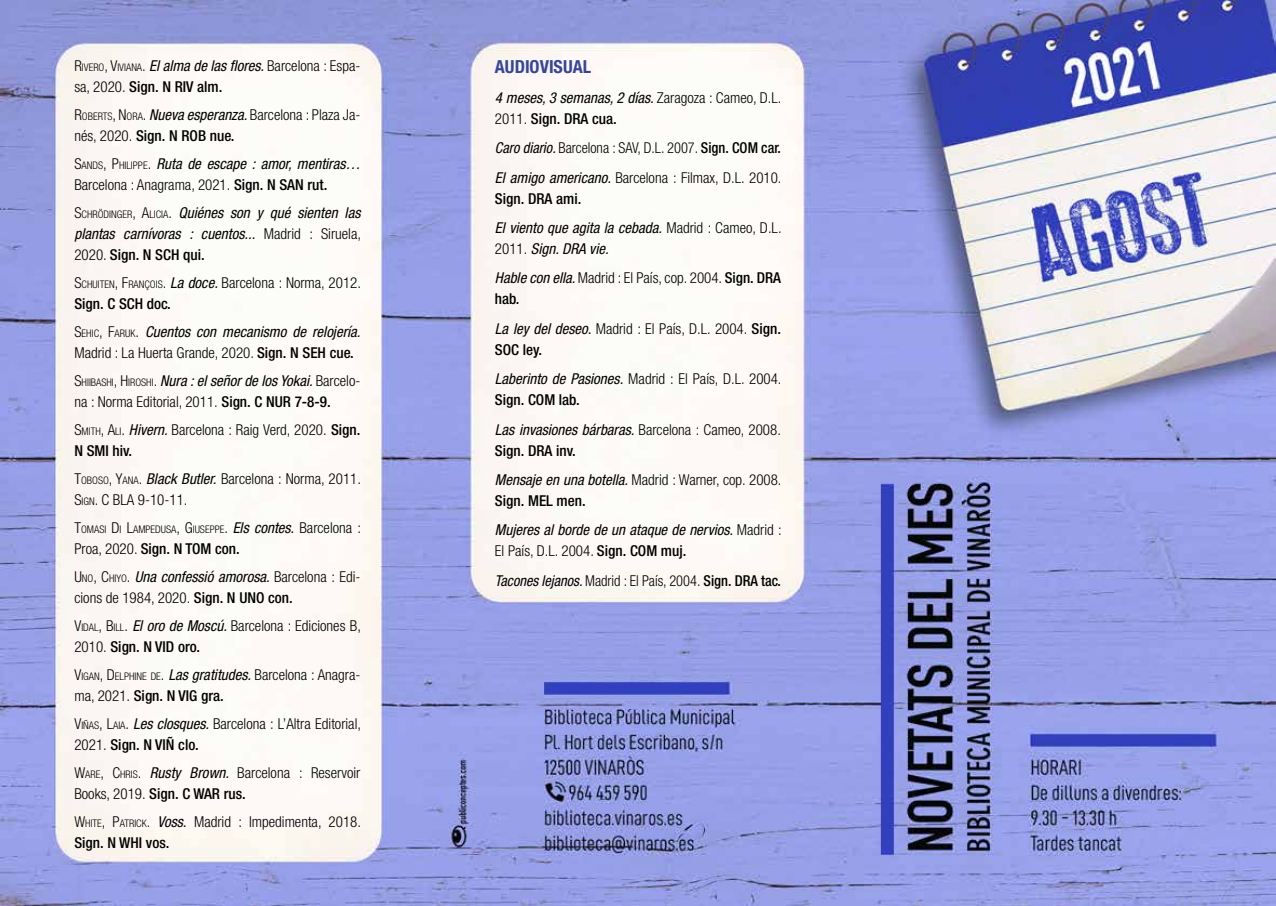
<style>
.page{position:relative;width:1276px;height:906px;background:#fff}
.page>*{position:absolute;margin:0;border:0;box-sizing:border-box;transform-origin:0 0}
.t1{font:700 condensed 18px "Helvetica Neue LT Std";color:#374697}
.t2{font:300 condensed 15px/21px "Helvetica Neue LT Std";color:#000}
.t3{font:italic condensed 15px/29.4px "Helvetica Neue LT Std";color:#000}
.t4{font:300 condensed 15px/29.4px "Helvetica Neue LT Std";color:#000;scale:.96 1}
.t5{font:500 condensed 15px "Helvetica Neue LT Std";color:#000}
.t6{font:300 condensed 10.5px "Helvetica Neue LT Std";color:#000}
.s1{font-style:inherit}
.s2{font-size:10.5px}
.s3{font-weight:400;font-style:italic}
.s4{font-weight:500}
.s5{font-weight:300;font-style:normal}
.s6{font-weight:300;font-style:normal;font-size:10.5px}
.s7{font-weight:500;font-style:normal}
.s8{font-size:15px}
.s9{font-weight:400;font-style:italic;font-size:15px}
</style>
<div class="page">
<img style="left:0;top:0;width:1276px;height:906px">
<p class="t2" style="left:74px;top:55px;width:287px"><span class="s1">R</span><span class="s2">IVERO</span><span class="s1">, V</span><span class="s2">IVIANA</span><span class="s1">.</span> <span class="s3">El alma de las flores.</span> Barcelona : Espa&shy;sa, 2020. <span class="s4">Sign. N RIV alm.</span></p>
<p class="t2" style="left:74px;top:104px;width:287px"><span class="s1">R</span><span class="s2">OBERTS</span><span class="s1">, N</span> <span class="s2">ORA</span><span class="s1">.</span> <span class="s3">Nueva esperanza.</span> Barcelona : Plaza Ja&shy;nés, 2020<span class="s1">.</span> <span class="s4">Sign. N ROB nue.</span></p>
<p class="t3" style="left:74px;top:154px;width:287px;line-height:21px"><span class="s5">S</span><span class="s6">ANDS</span><span class="s5">, P</span><span class="s6">HILIPP E</span><span class="s5">.</span> Ruta de escape : amor, mentiras…<br><span class="s5">Barcelona : Anagrama, 2021.</span> <span class="s7">Sign. N SAN rut.</span></p>
<p class="t3" style="left:74px;top:203px;width:288px;line-height:21.1px;text-align:justify"><span class="s5">S</span><span class="s6">CHRÖDINGER</span><span class="s5">, A</span><span class="s6">LICIA</span><span class="s5">.</span> Quiénes son y qué sienten las plantas carnívoras : cuentos... <span class="s5">Madrid : Siruela, 2020.</span> <span class="s7">Sign. N SCH qui.</span></p>
<p class="t2" style="left:74px;top:272px;width:288px"><span class="s1">S</span><span class="s2">CHUITEN</span><span class="s1">, F</span><span class="s2">RANÇOIS</span><span class="s1">.</span> <span class="s3">La doce.</span> Barcelona : Norma, 2012.<br><span class="s4">Sign. C SCH doc.</span></p>
<p class="t3" style="left:74px;top:322px;width:287px;line-height:21px"><span class="s5">S</span><span class="s6">EHIC</span><span class="s5">, F</span><span class="s6">ARUK</span><span class="s5">.</span> Cuentos con mecanismo de relojería.<br><span class="s5">Madrid : La Huerta Grande, 2020.</span> <span class="s7">Sign. N SEH cue.</span></p>
<p class="t2" style="left:74px;top:370px;width:287px"><span class="s1">S</span><span class="s2">HIIBASHI</span><span class="s1">, H</span> <span class="s2">IROSHI</span><span class="s1">.</span> <span class="s3">Nura : el señor de los Yokai.</span> Barcelo&shy;na : Norma Editorial, 2011. <span class="s4">Sign. C NUR 7-8-9.</span></p>
<p class="t2" style="left:74px;top:419px;width:287px"><span class="s1">S</span><span class="s2">MITH</span><span class="s1">, A</span><span class="s2">LI</span><span class="s1">.</span> <span class="s3">Hivern.</span> Barcelona : Raig Verd, 2020. <span class="s4">Sign.<br>N SMI hiv.</span></p>
<p class="t2" style="left:74px;top:468px;width:288px"><span class="s1">T</span><span class="s2">OBOSO</span><span class="s1">, Y</span><span class="s2">ANA</span><span class="s1">.</span> <span class="s3">Black Butler.</span> Barcelona : Norma, 2011.<br><span class="s1">S</span><span class="s2">IGN</span><span class="s1">. C BLA 9-10-11.</span></p>
<p class="t6" style="left:74px;top:523px;width:288px"><span class="s8">T</span>OMASI <span class="s8">D</span>I <span class="s8">L</span>AMPEDUSA<span class="s8">, G</span>IUSEPPE<span class="s8">.</span> <span class="s9">Els contes.</span> <span class="s8">Barcelona :</span></p>
<p class="t2" style="left:74px;top:535px;width:287px;line-height:27.9px">Proa, 2020. <span class="s4">Sign. N TOM con.<br></span><span class="s1">U</span><span class="s2">NO</span><span class="s1">, C</span><span class="s2">HIYO</span><span class="s1">.</span> <span class="s3">Una confessió amorosa.</span> Barcelona : Edi-</p>
<p class="t2" style="left:74px;top:584px;width:288px;line-height:27.9px">cions de 1984, 2020. <span class="s4">Sign. N UNO con.<br></span><span class="s1">V</span><span class="s2">IDAL</span><span class="s1">, B</span><span class="s2">ILL</span><span class="s1">.</span> <span class="s3">El oro de Moscú.</span> Barcelona : Ediciones B,</p>
<p class="t2" style="left:74px;top:633px;width:287px;line-height:27.9px">2010. <span class="s4">Sign. N VID oro.<br></span><span class="s1">V</span><span class="s2">IGAN</span><span class="s1">, D</span><span class="s2">ELPHINE DE</span><span class="s1">.</span> <span class="s3">Las gratitudes.</span> Barcelona : Anagra-</p>
<p class="t2" style="left:74px;top:682px;width:288px;line-height:27.9px">ma, 2021. <span class="s4">Sign. N VIG gra.<br></span><span class="s1">V</span><span class="s2">IÑAS</span><span class="s1">, L</span><span class="s2">AIA</span><span class="s1">.</span> <span class="s3">Les closques.</span> Barcelona : L’Altra Editorial,</p>
<p class="t2" style="left:74px;top:730px;width:287px;line-height:27.9px">2021. <span class="s4">Sign. N VIÑ clo.<br></span><span class="s1">W</span><span class="s2">ARE</span><span class="s1">, C</span><span class="s2">HRIS</span><span class="s1">.</span> <span class="s3">Rusty Brown.</span> Barcelona : Reservoir</p>
<p class="t2" style="left:74px;top:779px;width:288px;line-height:27.9px">Books, 2019. <span class="s4">Sign. C WAR rus.<br></span><span class="s1">W</span><span class="s2">HITE</span><span class="s1">, P</span><span class="s2">ATRICK</span><span class="s1">.</span> <span class="s3">Voss.</span> Madrid : Impedimenta, 2018.</p>
<p class="t5" style="left:74px;top:833px;width:97px">Sign. N WHI vos.</p>
<p class="t1" style="left:495px;top:56px;width:98px">AUDIOVISUAL</p>
<p class="t2" style="left:495px;top:87px;width:288px"><span class="s3">4 meses, 3 semanas, 2 días.</span> Zaragoza : Cameo, D.L.<br>2011. <span class="s4">Sign. DRA cua.</span></p>
<p class="t4" style="left:495px;top:133px;width:300px"><span class="s3">Caro diario.</span> Barcelona : SAV, D.L. 2007<span class="s1">.</span> <span class="s4">Sign. COM car.<br></span><span class="s3">El amigo americano.</span> Barcelona : Filmax, D.L. 2010.</p>
<p class="t3" style="left:495px;top:184px;width:288px"><span class="s7">Sign. DRA ami.<br></span>El viento que agita la cebada. <span class="s5">Madrid : Cameo, D.L.</span></p>
<p class="t2" style="left:495px;top:234px;width:288px;line-height:29.4px">2011. <span class="s3">Sign. DRA vie.<br>Hable con ella.</span> Madrid : El País, cop. 2004. <span class="s4">Sign. DRA</span></p>
<p class="t2" style="left:495px;top:284px;width:287px;line-height:29.4px"><span class="s4">hab.<br></span><span class="s3">La ley del deseo.</span> Madrid : El País, D.L. 2004. <span class="s4">Sign.</span></p>
<p class="t2" style="left:495px;top:335px;width:288px;line-height:29.4px"><span class="s4">SOC ley.<br></span><span class="s3">Laberinto de Pasiones.</span> Madrid : El País, D.L. 2004.</p>
<p class="t3" style="left:495px;top:385px;width:287px"><span class="s7">Sign. COM lab.<br></span>Las invasiones bárbaras. <span class="s5">Barcelona : Cameo, 2008.</span></p>
<p class="t2" style="left:495px;top:435px;width:288px;line-height:29.4px"><span class="s4">Sign. DRA inv.<br></span><span class="s3">Mensaje en una botella.</span> Madrid : Warner, cop. 2008.</p>
<p class="t3" style="left:495px;top:486px;width:288px"><span class="s7">Sign. MEL men.<br></span>Mujeres al borde de un ataque de nervios. <span class="s5">Madrid :</span></p>
<p class="t2" style="left:495px;top:536px;width:287px;line-height:29.4px">El País, D.L. 2004. <span class="s4">Sign. COM muj.<br></span><span class="s3">Tacones lejanos.</span> Madrid : El País, 2004. <span class="s4">Sign. DRA tac.</span></p>
</div>
